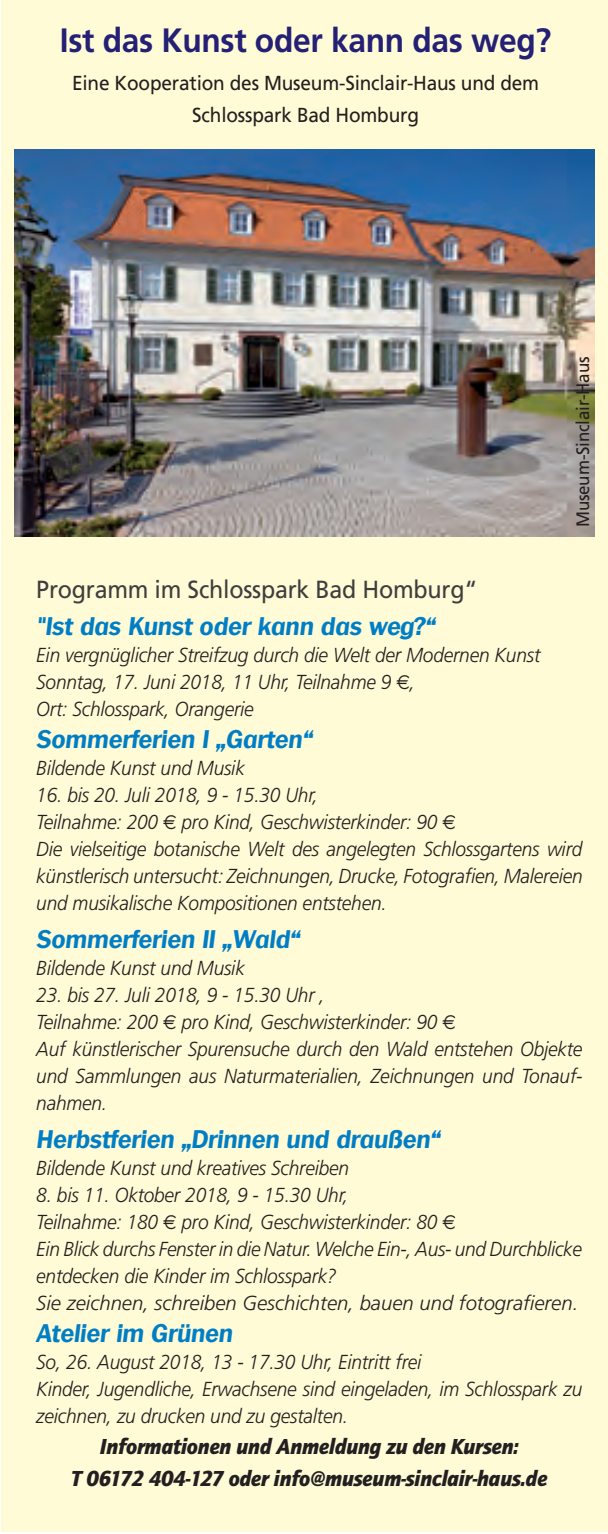
<style>
.page{position:relative;width:608px;height:1534px;background:#fff}
.page>*{position:absolute;margin:0;border:0;box-sizing:border-box;transform-origin:0 0}
.t1{font:700 33.75px "Frutiger";letter-spacing:-.01em;color:#242076;scale:.94 1}
.t2{font:italic 700 24.75px "Futon";color:#007ec5}
.t3{font:24.75px "Frutiger";letter-spacing:-.01em;color:#3e3e3f;scale:.94 1}
.t4{font:italic 900 22.5px/31.5px "Quay Itc T";letter-spacing:-.01em;color:#231f20;text-align:center;scale:.94 1}
.t5{font:italic 300 20.25px/27px "Frutiger";letter-spacing:-.01em;color:#231f20;scale:.94 1}
.t6{font:20.25px/31.5px "Frutiger";letter-spacing:-.01em;color:#231f20;text-align:center;scale:.94 1}
.t7{font:18px "Frutiger";letter-spacing:-.01em;color:#231f20;scale:.94 1}
.s1{font-family:"Euro Sans";font-weight:400;font-style:normal}
</style>
<div class="page">
<div style="left:1px;top:0;width:606px;height:1531px;background:#fffbd6"></div>
<img style="left:15px;top:150px;width:579px;height:386px">
<h1 class="t1" style="left:60px;top:20px;width:524px">Ist das Kunst oder kann das weg?</h1>
<p class="t6" style="left:72px;top:67px;width:498px">Eine Kooperation des Museum-Sinclair-Haus und dem<br>Schlosspark Bad Homburg</p>
<p class="t7" style="left:571px;top:527px;width:183px;rotate:-90deg">Museum-Sinclair-Haus</p>
<p class="t3" style="left:36px;top:574px;width:470px">Programm im Schlosspark Bad Homburg“</p>
<p class="t2" style="left:36px;top:612px;width:400px">"Ist das Kunst oder kann das weg?“</p>
<p class="t5" style="left:36px;top:641px;width:537px">Ein vergnüglicher Streifzug durch die Welt der Modernen Kunst<br>Sonntag, 17. Juni 2018, 11 Uhr, Teilnahme 9 <span class="s1">€</span>,<br>Ort: Schlosspark, Orangerie</p>
<p class="t2" style="left:36px;top:725px;width:277px">Sommerferien I „Garten“</p>
<p class="t5" style="left:36px;top:754px;width:223px">Bildende Kunst und Musik</p>
<p class="t5" style="left:36px;top:781px;width:582px">16. bis 20. Juli 2018, 9 - 15.30 Uhr,<br>Teilnahme: 200 <span class="s1">€</span> pro Kind, Geschwisterkinder: 90 <span class="s1">€<br></span>Die vielseitige botanische Welt des angelegten Schlossgartens wird künstlerisch untersucht: Zeichnungen, Drucke, Fotografien, Malereien und musikalische Kompositionen entstehen.</p>
<p class="t2" style="left:36px;top:925px;width:264px">Sommerferien II „Wald“</p>
<p class="t5" style="left:36px;top:954px;width:223px">Bildende Kunst und Musik</p>
<p class="t5" style="left:36px;top:981px;width:582px">23. bis 27. Juli 2018, 9 - 15.30 Uhr ,<br>Teilnahme: 200 <span class="s1">€</span> pro Kind, Geschwisterkinder: 90 <span class="s1">€<br></span>Auf künstlerischer Spurensuche durch den Wald entstehen Objekte und Sammlungen aus Naturmaterialien, Zeichnungen und Tonauf&shy;nahmen.</p>
<p class="t2" style="left:36px;top:1124px;width:405px">Herbstferien „Drinnen und draußen“</p>
<p class="t5" style="left:36px;top:1154px;width:334px">Bildende Kunst und kreatives Schreiben</p>
<p class="t5" style="left:36px;top:1181px;width:581px">8. bis 11. Oktober 2018, 9 - 15.30 Uhr,<br>Teilnahme: 180 <span class="s1">€</span> pro Kind, Geschwisterkinder: 80 <span class="s1">€<br></span>Ein Blick durchs Fenster in die Natur. Welche Ein-, Aus- und Durchblicke entdecken die Kinder im Schlosspark?<br>Sie zeichnen, schreiben Geschichten, bauen und fotografieren.</p>
<p class="t2" style="left:36px;top:1318px;width:197px">Atelier im Grünen</p>
<p class="t5" style="left:36px;top:1347px;width:582px">So, 26. August 2018, 13 - 17.30 Uhr, Eintritt frei<br>Kinder, Jugendliche, Erwachsene sind eingeladen, im Schlosspark zu zeichnen, zu drucken und zu gestalten.</p>
<p class="t4" style="left:71px;top:1430px;width:507px">Informationen und Anmeldung zu den Kursen:<br>T 06172 404-127 oder info@museum-sinclair-haus.de</p>
</div>
